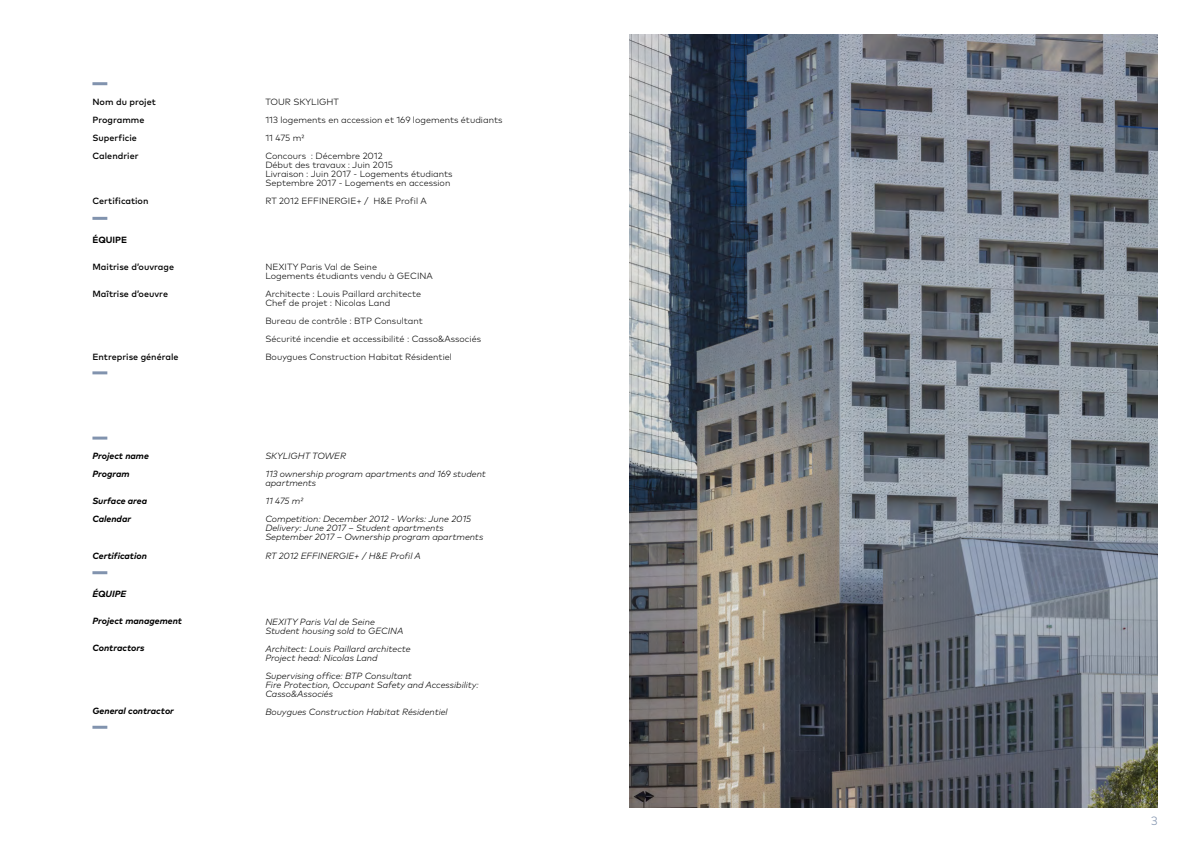
<style>
.page{position:relative;width:1191px;height:842px;background:#fff}
.page>*{position:absolute;margin:0;border:0;box-sizing:border-box;transform-origin:0 0}
.t1{font:300 12px "Mark Pro";color:#8193ae}
.t2{font:italic 300 9px/9px "Mark Pro";color:#000}
.t3{font:300 9px/18px "Mark Pro";color:#000}
.t4{font:500 9px/18px "Mark Pro";color:#000}
.t5{font:italic 700 9px/18px "Mark Pro";color:#000}
.t6{font:700 9px "Mark Pro";color:#000}
</style>
<div class="page">
<img style="left:629px;top:34px;width:528px;height:774px">
<hr style="left:92px;top:217px;width:15px;height:3px;background:#8193ae">
<hr style="left:92px;top:371px;width:15px;height:3px;background:#8193ae">
<hr style="left:92px;top:82px;width:15px;height:3px;background:#8193ae">
<hr style="left:92px;top:571px;width:15px;height:3px;background:#8193ae">
<hr style="left:92px;top:726px;width:15px;height:3px;background:#8193ae">
<hr style="left:92px;top:437px;width:15px;height:3px;background:#8193ae">
<p class="t4" style="left:92px;top:92px;width:65px">Nom du projet<br>Programme<br>Superficie<br>Calendrier</p>
<p class="t4" style="left:92px;top:191px;width:58px">Certification</p>
<p class="t6" style="left:92px;top:233px;width:36px">ÉQUIPE</p>
<p class="t4" style="left:92px;top:257px;width:83px">Maitrise d’ouvrage</p>
<p class="t4" style="left:92px;top:284px;width:77px">Maîtrise d’oeuvre</p>
<p class="t4" style="left:92px;top:347px;width:88px">Entreprise générale</p>
<p class="t5" style="left:92px;top:446px;width:58px">Project name<br>Program</p>
<p class="t5" style="left:92px;top:491px;width:56px">Surface area<br>Calendar</p>
<p class="t5" style="left:92px;top:545px;width:56px">Certification</p>
<p class="t5" style="left:92px;top:584px;width:35px">ÉQUIPE</p>
<p class="t5" style="left:92px;top:611px;width:91px">Project management</p>
<p class="t5" style="left:92px;top:638px;width:54px">Contractors</p>
<p class="t5" style="left:92px;top:701px;width:83px">General contractor</p>
<p class="t3" style="left:265px;top:92px;width:239px">TOUR SKYLIGHT<br>113 logements en accession et 169 logements étudiants<br>11 475 m²<br>Concours : Décembre 2012</p>
<p class="t3" style="left:265px;top:160px;width:189px;line-height:9px">Début des travaux : Juin 2015<br>Livraison : Juin 2017 - Logements étudiants<br>Septembre 2017 - Logements en accession</p>
<p class="t3" style="left:265px;top:191px;width:163px">RT 2012 EFFINERGIE+ / H&amp;E Profil A</p>
<p class="t3" style="left:265px;top:262px;width:169px;line-height:9px">NEXITY Paris Val de Seine<br>Logements étudiants vendu à GECINA</p>
<p class="t3" style="left:265px;top:289px;width:157px;line-height:9px">Architecte : Louis Paillard architecte<br>Chef de projet : Nicolas Land</p>
<p class="t3" style="left:265px;top:311px;width:217px">Bureau de contrôle : BTP Consultant<br>Sécurité incendie et accessibilité : Casso&amp;Associés<br>Bouygues Construction Habitat Résidentiel</p>
<p class="t2" style="left:265px;top:447px;width:222px;line-height:18px">SKYLIGHT TOWER<br>113 ownership program apartments and 169 student</p>
<p class="t2" style="left:265px;top:474px;width:207px;line-height:18px">apartments<br>11 475 m²<br>Competition: December 2012 - Works: June 2015</p>
<p class="t2" style="left:265px;top:523px;width:219px">Delivery: June 2017 – Student apartments<br>September 2017 – Ownership program apartments</p>
<p class="t2" style="left:265px;top:550px;width:157px">RT 2012 EFFINERGIE+ / H&amp;E Profil A</p>
<p class="t2" style="left:265px;top:616px;width:140px">NEXITY Paris Val de Seine<br>Student housing sold to GECINA</p>
<p class="t2" style="left:265px;top:643px;width:147px">Architect: Louis Paillard architecte<br>Project head: Nicolas Land</p>
<p class="t2" style="left:265px;top:670px;width:215px">Supervising office: BTP Consultant<br>Fire Protection, Occupant Safety and Accessibility:<br>Casso&amp;Associés</p>
<p class="t2" style="left:265px;top:706px;width:184px">Bouygues Construction Habitat Résidentiel</p>
<h1 class="t1" style="left:1151px;top:811px;width:8px">3</h1>
</div>
